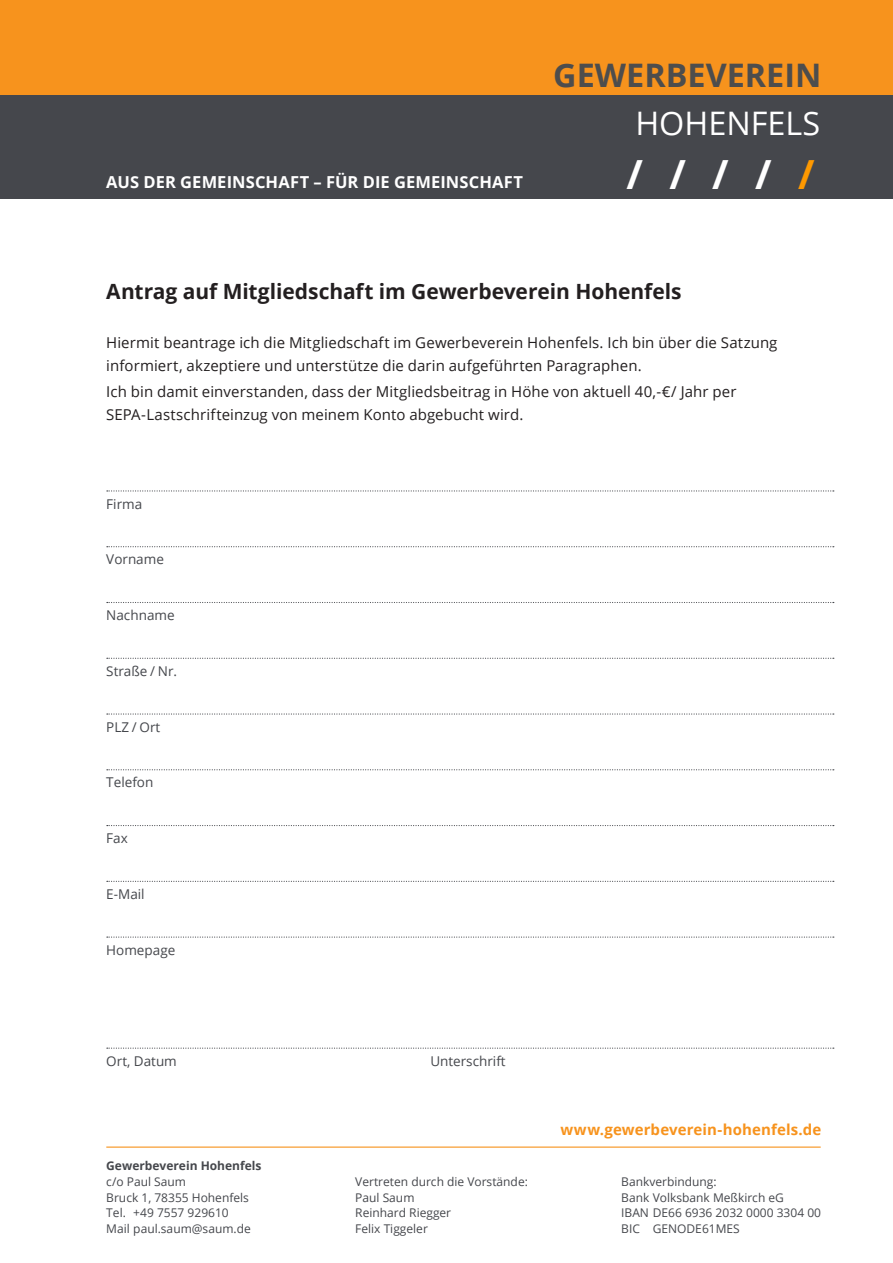
<style>
.page{position:relative;width:893px;height:1263px;background:#fff}
.page>*{position:absolute;margin:0;border:0;box-sizing:border-box;transform-origin:0 0}
.t1{font:700 40.2px "Open Sans";color:#fff}
.t2{font:700 32.4px/47.7px "Open Sans";color:#4d4d4d;text-align:right}
.t3{font:700 21px "Open Sans";letter-spacing:-.005em;color:#231f20}
.t4{font:700 16.5px "Open Sans";letter-spacing:.01em;color:#fff}
.t5{font:15px/22.5px "Open Sans";letter-spacing:.005em;color:#231f20}
.t6{font:700 15px "Open Sans";letter-spacing:.005em;color:#f7931d}
.Fließtext{font:13.5px "Open Sans";color:#45474c}
.t7{font:12px/15.8px "Open Sans";color:#45474c}
.t8{font:700 12px "Open Sans";color:#45474c}
.s1{font-weight:400;color:#fff}
.s2{color:#fe9900}
</style>
<div class="page">
<hr style="left:106px;top:1146px;width:715px;height:2px;background:#f7931d">
<div style="left:0;top:94px;width:893px;height:104px;background:#45474c"></div>
<div style="left:0;top:0;width:893px;height:94px;background:#f7931d"></div>
<svg style="left:107px;top:490px;width:727px;height:1px"></svg>
<svg style="left:107px;top:546px;width:727px;height:1px"></svg>
<svg style="left:107px;top:602px;width:727px;height:1px"></svg>
<svg style="left:107px;top:658px;width:727px;height:1px"></svg>
<svg style="left:107px;top:713px;width:727px;height:2px"></svg>
<svg style="left:107px;top:769px;width:727px;height:1px"></svg>
<svg style="left:107px;top:825px;width:727px;height:1px"></svg>
<svg style="left:107px;top:881px;width:727px;height:1px"></svg>
<svg style="left:107px;top:936px;width:727px;height:2px"></svg>
<svg style="left:107px;top:1047px;width:727px;height:2px"></svg>
<p class="t4" style="left:106px;top:170px;width:418px">AUS DER GEMEINSCHAFT – FÜR DIE GEMEINSCHAFT</p>
<p class="t2" style="left:553px;top:51px;width:270px">GEWERBEVEREIN<br><span class="s1">HOHENFELS</span></p>
<p class="t1" style="left:627px;top:146px;width:189px">/ / / / <span class="s2">/</span></p>
<p class="t3" style="left:106px;top:277px;width:577px">Antrag auf Mitgliedschaft im Gewerbeverein Hohenfels</p>
<p class="t5" style="left:106px;top:331px;width:673px">Hiermit beantrage ich die Mitgliedschaft im Gewerbeverein Hohenfels. Ich bin über die Satzung informiert, akzeptiere und unterstütze die darin aufgeführten Paragraphen.</p>
<p class="t5" style="left:106px;top:380px;width:632px">Ich bin damit einverstanden, dass der Mitgliedsbeitrag in Höhe von aktuell 40,-€/ Jahr per<br>SEPA-Lastschrifteinzug von meinem Konto abgebucht wird.</p>
<p class="Fließtext" style="left:106px;top:494px;width:37px">Firma</p>
<p class="Fließtext" style="left:106px;top:550px;width:59px">Vorname</p>
<p class="Fließtext" style="left:106px;top:606px;width:70px">Nachname</p>
<p class="Fließtext" style="left:106px;top:662px;width:72px">Straße / Nr.</p>
<p class="Fließtext" style="left:106px;top:717px;width:55px">PLZ / Ort</p>
<p class="Fließtext" style="left:106px;top:773px;width:49px">Telefon</p>
<p class="Fließtext" style="left:106px;top:829px;width:23px">Fax</p>
<p class="Fließtext" style="left:106px;top:885px;width:40px">E-Mail</p>
<p class="Fließtext" style="left:106px;top:940px;width:70px">Homepage</p>
<p class="Fließtext" style="left:106px;top:1051px;width:72px">Ort, Datum</p>
<p class="Fließtext" style="left:430px;top:1051px;width:77px">Unterschrift</p>
<p class="t8" style="left:106px;top:1157px;width:157px">Gewerbeverein Hohenfels</p>
<p class="t7" style="left:106px;top:1173px;width:144px">c/o Paul Saum<br>Bruck 1, 78355 Hohenfels</p>
<p class="t7" style="left:106px;top:1205px;width:146px">Tel. +49 7557 929610<br>Mail paul.saum@saum.de</p>
<p class="t7" style="left:355px;top:1173px;width:174px">Vertreten durch die Vorstände:</p>
<p class="t7" style="left:355px;top:1189px;width:61px">Paul Saum</p>
<p class="t7" style="left:355px;top:1205px;width:97px">Reinhard Riegger</p>
<p class="t7" style="left:355px;top:1221px;width:74px">Felix Tiggeler</p>
<p class="t6" style="left:560px;top:1119px;width:263px">www.gewerbeverein-hohenfels.de</p>
<p class="t7" style="left:621px;top:1173px;width:97px">Bankverbindung:</p>
<p class="t7" style="left:621px;top:1189px;width:201px">Bank Volksbank Meßkirch eG<br>IBAN DE66 6936 2032 0000 3304 00<br>BIC GENODE61MES</p>
</div>
